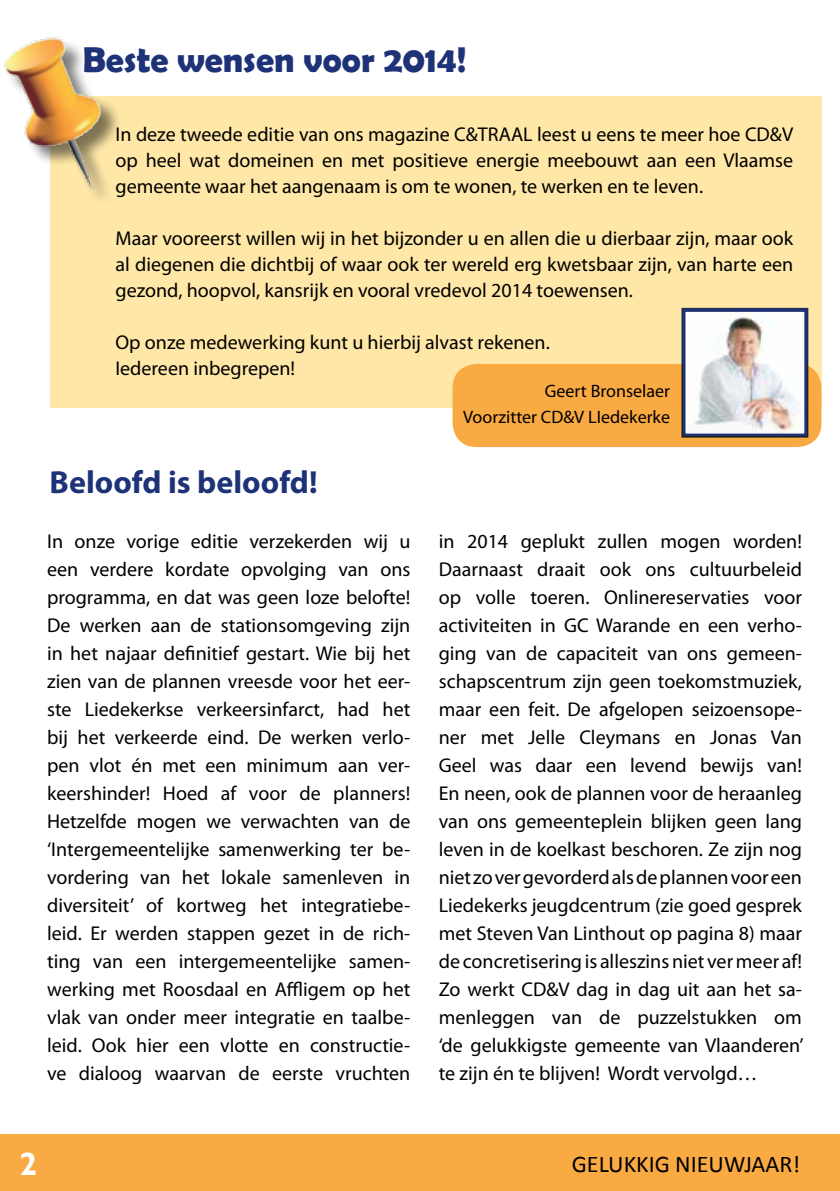
<style>
.page{position:relative;width:840px;height:1191px;background:#fff}
.page>*{position:absolute;margin:0;border:0;box-sizing:border-box;transform-origin:0 0}
.t1{font:700 36px "Berlin Sans FB Demi";color:#1e3278}
.t2{font:700 32px "Myriad Pro";color:#1e3278}
.t3{font:700 32px "Gill Sans";color:#fff}
.t4{font:24px "Calibri";color:#000}
.t5{font:20px/28px "Myriad Pro";color:#000;text-align:justify}
.t6{font:18px/26px "Myriad Pro";color:#000;text-align:right}
</style>
<div class="page">
<div style="left:50px;top:96px;width:771px;height:311px;background:#ffe7a7"></div>
<div style="left:0;top:1134px;width:839px;height:57px;background:#faaa42"></div>
<div style="left:7px;top:39px;width:115px;height:170px;background:#000;opacity:.5"></div>
<img style="left:4px;top:37px;width:118px;height:168px">
<div style="left:452px;top:364px;width:369px;height:83px;background:#faaa42;border-radius:24px"></div>
<img style="left:686px;top:313px;width:116px;height:119px">
<div style="left:681px;top:308px;width:126px;height:129px;border:4px solid #1e3278"></div>
<h1 class="t1" style="left:83px;top:39px;width:385px">Beste wensen voor 2014!</h1>
<p class="t5" style="left:115px;top:122px;width:679px;line-height:26px">In deze tweede editie van ons magazine C&amp;TRAAL leest u eens te meer hoe CD&amp;V op heel wat domeinen en met positieve energie meebouwt aan een Vlaamse gemeente waar het aangenaam is om te wonen, te werken en te leven.</p>
<p class="t5" style="left:115px;top:226px;width:679px;line-height:26px">Maar vooreerst willen wij in het bijzonder u en allen die u dierbaar zijn, maar ook al diegenen die dichtbij of waar ook ter wereld erg kwetsbaar zijn, van harte een gezond, hoopvol, kansrijk en vooral vredevol 2014 toewensen.</p>
<p class="t5" style="left:115px;top:330px;width:435px;line-height:26px">Op onze medewerking kunt u hierbij alvast rekenen.<br>Iedereen inbegrepen!</p>
<h2 class="t2" style="left:50px;top:461px;width:269px">Beloofd is beloofd!</h2>
<p class="t6" style="left:463px;top:378px;width:208px">Geert Bronselaer<br>Voorzitter CD&amp;V LIedekerke</p>
<p class="t5" style="left:47px;top:528px;width:364px">In onze vorige editie verzekerden wij u een verdere kordate opvolging van ons programma, en dat was geen loze belofte!<br>De werken aan de stationsomgeving zijn in het najaar definitief gestart. Wie bij het zien van de plannen vreesde voor het eer&shy;ste Liedekerkse verkeersinfarct, had het bij het verkeerde eind. De werken verlo&shy;pen vlot én met een minimum aan ver&shy;keershinder! Hoed af voor de planners!<br>Hetzelfde mogen we verwachten van de ‘Intergemeentelijke samenwerking ter be&shy;vordering van het lokale samenleven in diversiteit’ of kortweg het integratiebe&shy;leid. Er werden stappen gezet in de rich&shy;ting van een intergemeentelijke samen&shy;werking met Roosdaal en Affligem op het vlak van onder meer integratie en taalbe&shy;leid. Ook hier een vlotte en constructie&shy;ve dialoog waarvan de eerste vruchten</p>
<p class="t5" style="left:438px;top:528px;width:366px">in 2014 geplukt zullen mogen worden!<br>Daarnaast draait ook ons cultuurbeleid op volle toeren. Onlinereservaties voor activiteiten in GC Warande en een verho&shy;ging van de capaciteit van ons gemeen&shy;schapscentrum zijn geen toekomstmuziek, maar een feit. De afgelopen seizoensope&shy;ner met Jelle Cleymans en Jonas Van Geel was daar een levend bewijs van!<br>En neen, ook de plannen voor de heraanleg van ons gemeenteplein blijken geen lang leven in de koelkast beschoren. Ze zijn nog niet zo ver gevorderd als de plannen voor een Liedekerks jeugdcentrum (zie goed gesprek met Steven Van Linthout op pagina 8) maar de concretisering is alleszins niet ver meer af!<br>Zo werkt CD&amp;V dag in dag uit aan het sa&shy;menleggen van de puzzelstukken om ‘de gelukkigste gemeente van Vlaanderen’ te zijn én te blijven! Wordt vervolgd…</p>
<h2 class="t3" style="left:20px;top:1144px;width:19px">2</h2>
<p class="t4" style="left:571px;top:1148px;width:230px">GELUKKIG NIEUWJAAR!</p>
</div>
